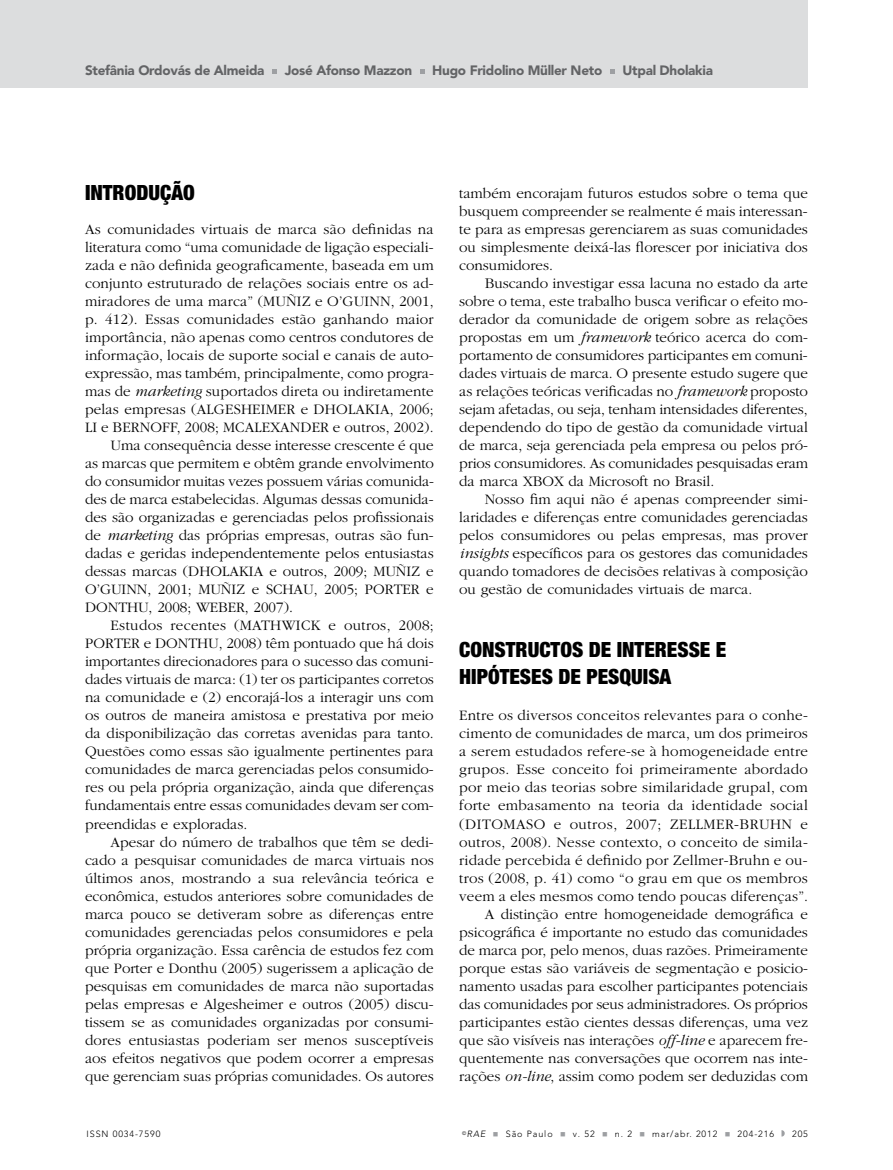
<style>
.page{position:relative;width:893px;height:1170px;background:#fff}
.page>*{position:absolute;margin:0;border:0;box-sizing:border-box;transform-origin:0 0}
.t1{font:900 condensed 21px/27px "Helvetica Neue LT Std";color:#000}
.t2{font:300 15px/18px "Garamond";color:#000;text-align:justify}
.t3{font:300 15px "Garamond";letter-spacing:.025em;color:#000}
.t4{font:900 13.5px "Avenir LT Std";letter-spacing:-.02em;color:#636466}
.t5{font:300 9px "Avenir LT Std";letter-spacing:.1em;color:#000}
.s1{font-style:italic}
.s2{color:#9d9fa2}
</style>
<div class="page">
<div style="left:0;top:0;width:808px;height:87px;background:#dcddde"></div>
<svg style="left:272px;top:69px;width:5px;height:5px"></svg>
<svg style="left:420px;top:69px;width:4px;height:5px"></svg>
<svg style="left:610px;top:69px;width:4px;height:5px"></svg>
<svg style="left:781px;top:1130px;width:4px;height:6px"></svg>
<p class="t4" style="left:85px;top:62px;width:181px">Stefânia Ordovás de Almeida</p>
<p class="t4" style="left:285px;top:62px;width:129px">José Afonso Mazzon</p>
<p class="t4" style="left:432px;top:62px;width:171px">Hugo Fridolino Müller Neto</p>
<p class="t4" style="left:622px;top:62px;width:92px">Utpal Dholakia</p>
<h1 class="t1" style="left:85px;top:179px;width:111px">INTRODUÇÃO</h1>
<p class="t2" style="left:85px;top:221px;width:350px">As comunidades virtuais de marca são definidas na</p>
<p class="t2" style="left:85px;top:239px;width:350px">literatura como “uma comunidade de ligação especiali-</p>
<p class="t2" style="left:85px;top:257px;width:350px">zada e não definida geograficamente, baseada em um</p>
<p class="t2" style="left:85px;top:275px;width:350px">conjunto estruturado de relações sociais entre os ad-</p>
<p class="t2" style="left:85px;top:293px;width:350px">miradores de uma marca” (MUÑIZ e O’GUINN, 2001,</p>
<p class="t2" style="left:85px;top:311px;width:350px">p. 412). Essas comunidades estão ganhando maior</p>
<p class="t2" style="left:85px;top:329px;width:350px">importância, não apenas como centros condutores de</p>
<p class="t2" style="left:85px;top:347px;width:350px">informação, locais de suporte social e canais de auto-</p>
<p class="t2" style="left:85px;top:365px;width:350px">expressão, mas também, principalmente, como progra-</p>
<p class="t2" style="left:85px;top:383px;width:350px">mas de <span class="s1">marketing</span> suportados direta ou indiretamente</p>
<p class="t2" style="left:85px;top:401px;width:350px">pelas empresas (ALGESHEIMER e DHOLAKIA, 2006;</p>
<p class="t2" style="left:85px;top:419px;width:350px">LI e BERNOFF, 2008; MCALEXANDER e outros, 2002).</p>
<p class="t2" style="left:111px;top:437px;width:325px">Uma consequência desse interesse crescente é que</p>
<p class="t2" style="left:85px;top:455px;width:350px">as marcas que permitem e obtêm grande envolvimento</p>
<p class="t2" style="left:85px;top:473px;width:350px">do consumidor muitas vezes possuem várias comunida-</p>
<p class="t2" style="left:85px;top:491px;width:350px">des de marca estabelecidas. Algumas dessas comunida-</p>
<p class="t2" style="left:85px;top:509px;width:350px">des são organizadas e gerenciadas pelos profissionais</p>
<p class="t2" style="left:85px;top:527px;width:350px">de <span class="s1">marketing</span> das próprias empresas, outras são fun-</p>
<p class="t2" style="left:85px;top:545px;width:350px">dadas e geridas independentemente pelos entusiastas</p>
<p class="t2" style="left:85px;top:563px;width:350px">dessas marcas (DHOLAKIA e outros, 2009; MUÑIZ e</p>
<p class="t2" style="left:85px;top:581px;width:350px">O’GUINN, 2001; MUÑIZ e SCHAU, 2005; PORTER e</p>
<p class="t2" style="left:85px;top:599px;width:209px">DONTHU, 2008; WEBER, 2007).</p>
<p class="t3" style="left:111px;top:617px;width:325px">Estudos recentes (MATHWICK e outros, 2008;</p>
<p class="t2" style="left:85px;top:635px;width:350px">PORTER e DONTHU, 2008) têm pontuado que há dois</p>
<p class="t2" style="left:85px;top:653px;width:350px">importantes direcionadores para o sucesso das comuni-</p>
<p class="t2" style="left:85px;top:671px;width:350px">dades virtuais de marca: (1) ter os participantes corretos</p>
<p class="t2" style="left:85px;top:689px;width:350px">na comunidade e (2) encorajá-los a interagir uns com</p>
<p class="t2" style="left:85px;top:707px;width:350px">os outros de maneira amistosa e prestativa por meio</p>
<p class="t2" style="left:85px;top:725px;width:350px">da disponibilização das corretas avenidas para tanto.</p>
<p class="t2" style="left:85px;top:743px;width:350px">Questões como essas são igualmente pertinentes para</p>
<p class="t2" style="left:85px;top:761px;width:350px">comunidades de marca gerenciadas pelos consumido-</p>
<p class="t2" style="left:85px;top:779px;width:350px">res ou pela própria organização, ainda que diferenças</p>
<p class="t2" style="left:85px;top:797px;width:350px">fundamentais entre essas comunidades devam ser com-</p>
<p class="t2" style="left:85px;top:815px;width:164px">preendidas e exploradas.</p>
<p class="t2" style="left:111px;top:833px;width:325px">Apesar do número de trabalhos que têm se dedi-</p>
<p class="t2" style="left:85px;top:851px;width:350px">cado a pesquisar comunidades de marca virtuais nos</p>
<p class="t2" style="left:85px;top:869px;width:350px">últimos anos, mostrando a sua relevância teórica e</p>
<p class="t2" style="left:85px;top:887px;width:350px">econômica, estudos anteriores sobre comunidades de</p>
<p class="t2" style="left:85px;top:905px;width:350px">marca pouco se detiveram sobre as diferenças entre</p>
<p class="t2" style="left:85px;top:923px;width:350px">comunidades gerenciadas pelos consumidores e pela</p>
<p class="t2" style="left:85px;top:941px;width:350px">própria organização. Essa carência de estudos fez com</p>
<p class="t2" style="left:85px;top:959px;width:350px">que Porter e Donthu (2005) sugerissem a aplicação de</p>
<p class="t2" style="left:85px;top:977px;width:350px">pesquisas em comunidades de marca não suportadas</p>
<p class="t2" style="left:85px;top:995px;width:350px">pelas empresas e Algesheimer e outros (2005) discu-</p>
<p class="t2" style="left:85px;top:1013px;width:350px">tissem se as comunidades organizadas por consumi-</p>
<p class="t2" style="left:85px;top:1031px;width:350px">dores entusiastas poderiam ser menos susceptíveis</p>
<p class="t2" style="left:85px;top:1049px;width:350px">aos efeitos negativos que podem ocorrer a empresas</p>
<p class="t2" style="left:85px;top:1067px;width:350px">que gerenciam suas próprias comunidades. Os autores</p>
<p class="t2" style="left:459px;top:185px;width:350px">também encorajam futuros estudos sobre o tema que busquem compreender se realmente é mais interessan&shy;te para as empresas gerenciarem as suas comunidades ou simplesmente deixá-las florescer por iniciativa dos consumidores.</p>
<p class="t2" style="left:459px;top:275px;width:350px;text-indent:26px">Buscando investigar essa lacuna no estado da arte sobre o tema, este trabalho busca verificar o efeito mo&shy;derador da comunidade de origem sobre as relações propostas em um <span class="s1">framework</span> teórico acerca do com&shy;portamento de consumidores participantes em comuni&shy;dades virtuais de marca. O presente estudo sugere que as relações teóricas verificadas no <span class="s1">framework</span> proposto sejam afetadas, ou seja, tenham intensidades diferentes, dependendo do tipo de gestão da comunidade virtual de marca, seja gerenciada pela empresa ou pelos pró&shy;prios consumidores. As comunidades pesquisadas eram da marca XBOX da Microsoft no Brasil.</p>
<p class="t2" style="left:459px;top:491px;width:350px;text-indent:26px">Nosso fim aqui não é apenas compreender simi&shy;laridades e diferenças entre comunidades gerenciadas pelos consumidores ou pelas empresas, mas prover <span class="s1">insights</span> específicos para os gestores das comunidades quando tomadores de decisões relativas à composição ou gestão de comunidades virtuais de marca.</p>
<h1 class="t1" style="left:459px;top:636px;width:269px">CONSTRUCTOS DE INTERESSE E<br>HIPÓTESES DE PESQUISA</h1>
<p class="t2" style="left:459px;top:707px;width:350px;text-align:right">Entre os diversos conceitos relevantes para o conhe&shy;cimento de comunidades de marca, um dos primeiros a serem estudados refere-se à homogeneidade entre grupos. Esse conceito foi primeiramente abordado por meio das teorias sobre similaridade grupal, com forte embasamento na teoria da identidade social (DITOMASO e outros, 2007; ZELLMER-BRUHN e outros, 2008). Nesse contexto, o conceito de simila&shy;ridade percebida é definido por Zellmer-Bruhn e ou&shy;tros (2008, p. 41) como “o grau em que os membros veem a eles mesmos como tendo poucas diferenças”.<br>A distinção entre homogeneidade demográfica e psicográfica é importante no estudo das comunidades de marca por, pelo menos, duas razões. Primeiramente porque estas são variáveis de segmentação e posicio&shy;namento usadas para escolher participantes potenciais das comunidades por seus administradores. Os próprios participantes estão cientes dessas diferenças, uma vez que são visíveis nas interações <span class="s1">off-line</span> e aparecem fre&shy;quentemente nas conversações que ocorrem nas inte&shy;rações <span class="s1">on-line</span>, assim como podem ser deduzidas com</p>
<p class="t5" style="left:87px;top:1128px;width:75px">ISSN 0034-7590</p>
<p class="t5" style="left:462px;top:1128px;width:313px"><sup>©</sup><span class="s1">RAE</span> <span class="s2">■</span> São Paulo <span class="s2">■</span> v. 52 <span class="s2">■</span> n. 2 <span class="s2">■</span> mar/abr. 2012 <span class="s2">■</span> 204-216</p>
<p class="t5" style="left:792px;top:1128px;width:17px">205</p>
</div>
